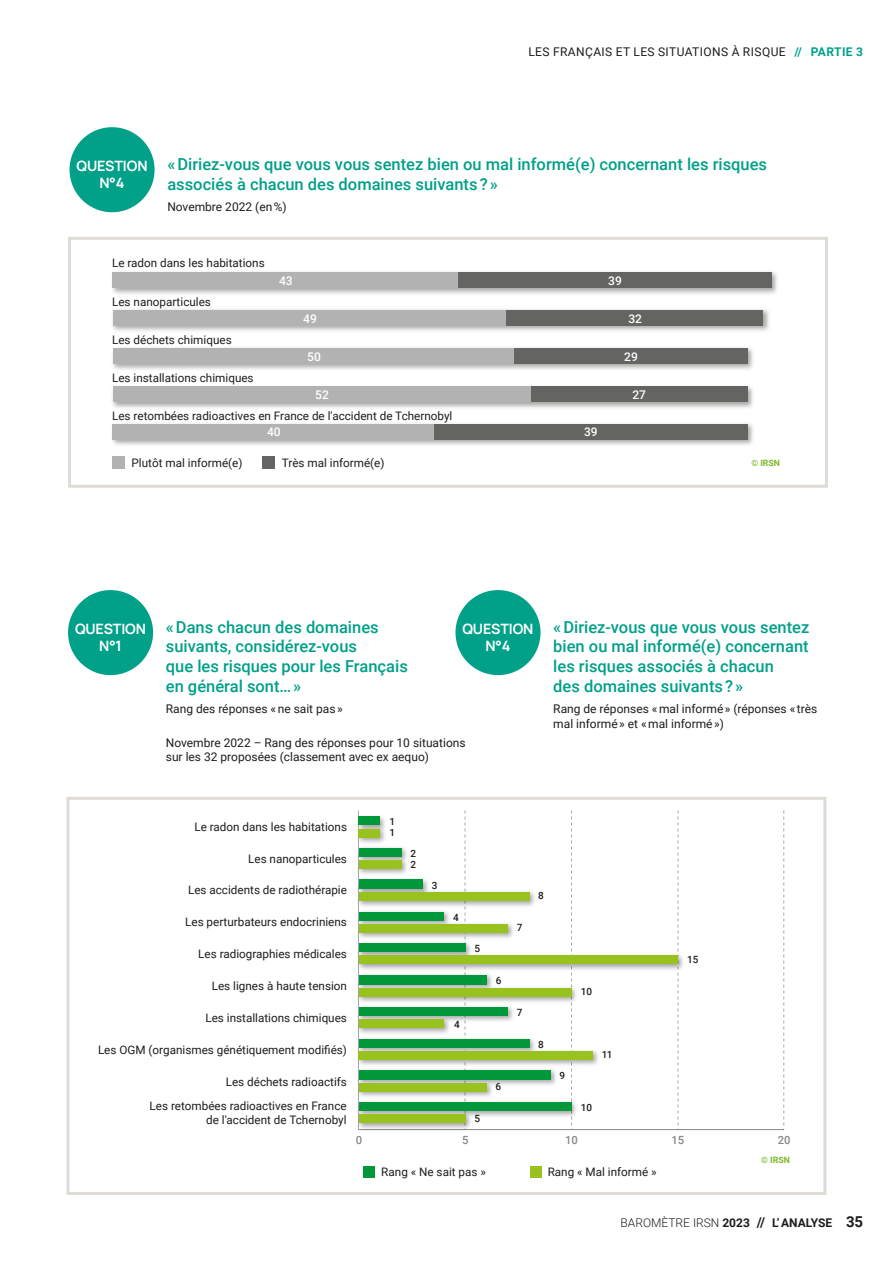
<style>
.page{position:relative;width:893px;height:1263px;background:#fff}
.page>*{position:absolute;margin:0;border:0;box-sizing:border-box;transform-origin:0 0}
.t1{font:500 16.5px/19.8px "Roboto";color:#00a089}
.t2{font:700 14.25px/17.1px "Manrope";letter-spacing:-.01em;color:#fff;text-align:center}
.t3{font:12px/14.7px "Roboto";color:#1d1d1b}
.t4{font:12px "Roboto";letter-spacing:.035em;color:#1d1d1b}
.t5{font:300 12px "Roboto";color:#1d1d1b}
.t6{font:500 12px "Roboto";color:#fff}
.t7{font:11.7px/23.9px "Roboto";color:#1d1d1b;text-align:right}
.t8{font:500 11.25px "Roboto";color:#878787}
.t9{font:500 10.05px "Roboto";color:#1d1d1b}
.t10{font:700 8.7px "Roboto";color:#7ab929}
.s1{font-weight:700;color:#00a089}
.s2{font-weight:700}
.s3{font-weight:700;font-size:13.5px}
.s4{font-weight:700;font-size:15px}
</style>
<div class="page">
<div style="left:113px;top:457px;width:12px;height:12px;background:#b2b2b2"></div>
<img style="left:112px;top:271px;width:665px;height:23px">
<div style="left:113px;top:272px;width:345px;height:16px;background:#b2b2b2"></div>
<div style="left:458px;top:272px;width:313px;height:16px;background:#646463"></div>
<img style="left:112px;top:309px;width:657px;height:22px">
<div style="left:113px;top:310px;width:394px;height:16px;background:#b2b2b2"></div>
<div style="left:507px;top:310px;width:256px;height:16px;background:#646463"></div>
<img style="left:112px;top:347px;width:641px;height:23px">
<div style="left:113px;top:348px;width:401px;height:16px;background:#b2b2b2"></div>
<div style="left:514px;top:348px;width:233px;height:16px;background:#646463"></div>
<img style="left:112px;top:386px;width:641px;height:22px">
<div style="left:113px;top:386px;width:418px;height:16px;background:#b2b2b2"></div>
<div style="left:531px;top:386px;width:216px;height:16px;background:#646463"></div>
<img style="left:112px;top:423px;width:641px;height:22px">
<div style="left:113px;top:424px;width:321px;height:16px;background:#b2b2b2"></div>
<div style="left:434px;top:424px;width:313px;height:16px;background:#646463"></div>
<div style="left:263px;top:457px;width:12px;height:12px;background:#646463"></div>
<div style="left:68px;top:237px;width:760px;height:251px;border:3px solid #dfdbd6"></div>
<div style="left:70px;top:127px;width:85px;height:85px;background:#00a089;border-radius:50%"></div>
<hr style="left:358px;top:810px;width:1px;height:319px;background:#a8a8a8">
<svg style="left:465px;top:810px;width:1px;height:224px"></svg>
<svg style="left:571px;top:810px;width:1px;height:319px"></svg>
<svg style="left:678px;top:810px;width:1px;height:319px"></svg>
<svg style="left:783px;top:810px;width:1px;height:319px"></svg>
<hr style="left:358px;top:1129px;width:426px;height:1px;background:#878787">
<img style="left:358px;top:816px;width:27px;height:8px">
<div style="left:359px;top:816px;width:21px;height:9px;background:#00983a"></div>
<img style="left:362px;top:847px;width:45px;height:8px">
<div style="left:359px;top:848px;width:43px;height:9px;background:#00983a"></div>
<img style="left:423px;top:879px;width:5px;height:9px">
<div style="left:359px;top:879px;width:64px;height:10px;background:#00983a"></div>
<img style="left:362px;top:911px;width:87px;height:8px">
<div style="left:359px;top:912px;width:85px;height:9px;background:#00983a"></div>
<img style="left:367px;top:942px;width:104px;height:9px">
<div style="left:359px;top:943px;width:106px;height:9px;background:#00983a"></div>
<img style="left:362px;top:973px;width:130px;height:10px">
<div style="left:359px;top:975px;width:127px;height:9px;background:#00983a"></div>
<img style="left:363px;top:1005px;width:150px;height:20px">
<div style="left:359px;top:1007px;width:148px;height:9px;background:#00983a"></div>
<img style="left:464px;top:1034px;width:71px;height:12px">
<div style="left:359px;top:1038px;width:170px;height:9px;background:#00983a"></div>
<img style="left:363px;top:1068px;width:193px;height:17px">
<div style="left:359px;top:1070px;width:191px;height:10px;background:#00983a"></div>
<img style="left:367px;top:1098px;width:209px;height:22px">
<div style="left:359px;top:1102px;width:212px;height:9px;background:#00983a"></div>
<div style="left:364px;top:1166px;width:11px;height:11px;background:#00983a"></div>
<img style="left:358px;top:824px;width:27px;height:19px">
<div style="left:359px;top:828px;width:21px;height:9px;background:#98c21e"></div>
<img style="left:359px;top:855px;width:48px;height:19px">
<div style="left:359px;top:860px;width:43px;height:9px;background:#98c21e"></div>
<img style="left:359px;top:888px;width:176px;height:22px">
<div style="left:359px;top:892px;width:170px;height:9px;background:#98c21e"></div>
<img style="left:359px;top:919px;width:154px;height:23px">
<div style="left:359px;top:924px;width:148px;height:9px;background:#98c21e"></div>
<img style="left:359px;top:951px;width:324px;height:22px">
<div style="left:359px;top:955px;width:319px;height:9px;background:#98c21e"></div>
<img style="left:359px;top:983px;width:217px;height:22px">
<div style="left:359px;top:987px;width:212px;height:9px;background:#98c21e"></div>
<img style="left:359px;top:1016px;width:93px;height:18px">
<div style="left:359px;top:1019px;width:85px;height:9px;background:#98c21e"></div>
<img style="left:358px;top:1046px;width:240px;height:22px">
<div style="left:359px;top:1050px;width:234px;height:9px;background:#98c21e"></div>
<img style="left:359px;top:1080px;width:136px;height:21px">
<div style="left:359px;top:1083px;width:127px;height:9px;background:#98c21e"></div>
<img style="left:358px;top:1111px;width:116px;height:20px">
<div style="left:359px;top:1114px;width:106px;height:9px;background:#98c21e"></div>
<div style="left:530px;top:1166px;width:11px;height:11px;background:#98c21e"></div>
<div style="left:67px;top:797px;width:759px;height:398px;border:3px solid #dfdbd6"></div>
<div style="left:68px;top:590px;width:85px;height:85px;background:#00a089;border-radius:50%"></div>
<div style="left:455px;top:590px;width:85px;height:85px;background:#00a089;border-radius:50%"></div>
<p class="t4" style="left:528px;top:43px;width:336px">LES FRANÇAIS ET LES SITUATIONS À RISQUE <span class="s1">// PARTIE 3</span></p>
<p class="t2" style="left:76px;top:156px;width:73px">QUESTION<br>N°4</p>
<h1 class="t1" style="left:167px;top:153px;width:601px">« Diriez‑vous que vous vous sentez bien ou mal informé(e) concernant les risques associés à chacun des domaines suivants ? »</h1>
<p class="t3" style="left:167px;top:199px;width:121px">Novembre 2022 (en %)</p>
<p class="t7" style="left:112px;top:251px;width:154px">Le radon dans les habitations</p>
<p class="t7" style="left:112px;top:289px;width:100px">Les nanoparticules</p>
<p class="t7" style="left:112px;top:327px;width:121px">Les déchets chimiques</p>
<p class="t7" style="left:112px;top:366px;width:143px">Les installations chimiques</p>
<p class="t7" style="left:112px;top:404px;width:342px">Les retombées radioactives en France de l'accident de Tchernobyl</p>
<p class="t6" style="left:279px;top:272px;width:15px">43</p>
<p class="t6" style="left:303px;top:310px;width:15px">49</p>
<p class="t6" style="left:307px;top:348px;width:15px">50</p>
<p class="t6" style="left:315px;top:386px;width:15px">52</p>
<p class="t6" style="left:608px;top:272px;width:15px">39</p>
<p class="t6" style="left:628px;top:310px;width:15px">32</p>
<p class="t6" style="left:624px;top:348px;width:15px">29</p>
<p class="t6" style="left:632px;top:386px;width:15px">27</p>
<p class="t6" style="left:267px;top:424px;width:15px">40</p>
<p class="t6" style="left:584px;top:424px;width:15px">39</p>
<p class="t7" style="left:132px;top:451px;width:112px">Plutôt mal informé(e)</p>
<p class="t7" style="left:282px;top:451px;width:104px">Très mal informé(e)</p>
<p class="t10" style="left:751px;top:457px;width:30px">© IRSN</p>
<h1 class="t1" style="left:166px;top:616px;width:243px">« Dans chacun des domaines suivants, considérez-vous<br>que les risques pour les Français en général sont… »</h1>
<p class="t3" style="left:166px;top:701px;width:178px">Rang des réponses « ne sait pas »</p>
<p class="t2" style="left:75px;top:619px;width:73px">QUESTION<br>N°1</p>
<p class="t2" style="left:462px;top:619px;width:73px">QUESTION<br>N°4</p>
<p class="t3" style="left:166px;top:735px;width:301px">Novembre 2022 – Rang des réponses pour 10 situations sur les 32 proposées (classement avec ex aequo)</p>
<h1 class="t1" style="left:553px;top:616px;width:258px">« Diriez-vous que vous vous sentez bien ou mal informé(e) concernant les risques associés à chacun<br>des domaines suivants ? »</h1>
<p class="t3" style="left:553px;top:701px;width:266px">Rang de réponses « mal informé » (réponses « très mal informé » et « mal informé »)</p>
<p class="t7" style="left:194px;top:814px;width:154px">Le radon dans les habitations</p>
<p class="t7" style="left:248px;top:846px;width:100px">Les nanoparticules</p>
<p class="t7" style="left:188px;top:878px;width:160px">Les accidents de radiothérapie</p>
<p class="t7" style="left:185px;top:910px;width:163px">Les perturbateurs endocriniens</p>
<p class="t7" style="left:198px;top:942px;width:150px">Les radiographies médicales</p>
<p class="t7" style="left:212px;top:973px;width:137px">Les lignes à haute tension</p>
<p class="t7" style="left:205px;top:1005px;width:143px">Les installations chimiques</p>
<p class="t7" style="left:98px;top:1037px;width:250px">Les OGM (organismes génétiquement modifiés)</p>
<p class="t7" style="left:150px;top:1069px;width:199px">Les déchets radioactifs<br>Les retombées radioactives en France</p>
<p class="t7" style="left:206px;top:1107px;width:142px">de l'accident de Tchernobyl</p>
<p class="t9" style="left:389px;top:815px;width:7px">1</p>
<p class="t9" style="left:389px;top:825px;width:7px">1</p>
<p class="t9" style="left:411px;top:846px;width:7px">2</p>
<p class="t9" style="left:411px;top:857px;width:7px">2</p>
<p class="t9" style="left:432px;top:878px;width:7px">3</p>
<p class="t9" style="left:453px;top:910px;width:7px">4</p>
<p class="t9" style="left:474px;top:942px;width:7px">5</p>
<p class="t9" style="left:454px;top:1017px;width:7px">4</p>
<p class="t9" style="left:474px;top:1111px;width:7px">5</p>
<p class="t9" style="left:517px;top:920px;width:7px">7</p>
<p class="t9" style="left:538px;top:889px;width:7px">8</p>
<p class="t9" style="left:496px;top:973px;width:7px">6</p>
<p class="t9" style="left:517px;top:1005px;width:7px">7</p>
<p class="t9" style="left:496px;top:1079px;width:7px">6</p>
<p class="t9" style="left:538px;top:1037px;width:7px">8</p>
<p class="t9" style="left:559px;top:1069px;width:7px">9</p>
<p class="t9" style="left:581px;top:984px;width:13px">10</p>
<p class="t9" style="left:602px;top:1047px;width:12px">11</p>
<p class="t9" style="left:581px;top:1100px;width:13px">10</p>
<p class="t9" style="left:687px;top:952px;width:13px">15</p>
<p class="t8" style="left:356px;top:1132px;width:8px">0</p>
<p class="t8" style="left:462px;top:1132px;width:8px">5</p>
<p class="t8" style="left:565px;top:1132px;width:14px">10</p>
<p class="t8" style="left:671px;top:1132px;width:14px">15</p>
<p class="t8" style="left:778px;top:1132px;width:14px">20</p>
<p class="t7" style="left:381px;top:1159px;width:106px">Rang « Ne sait pas »</p>
<p class="t7" style="left:548px;top:1159px;width:111px">Rang « Mal informé »</p>
<p class="t10" style="left:761px;top:1153px;width:30px">© IRSN</p>
<p class="t5" style="left:621px;top:1215px;width:244px">BAROMÈTRE IRSN <span class="s2">2023</span> <span class="s3">//</span> <span class="s2">L’ ANALYSE</span> <span class="s4">35</span></p>
</div>
